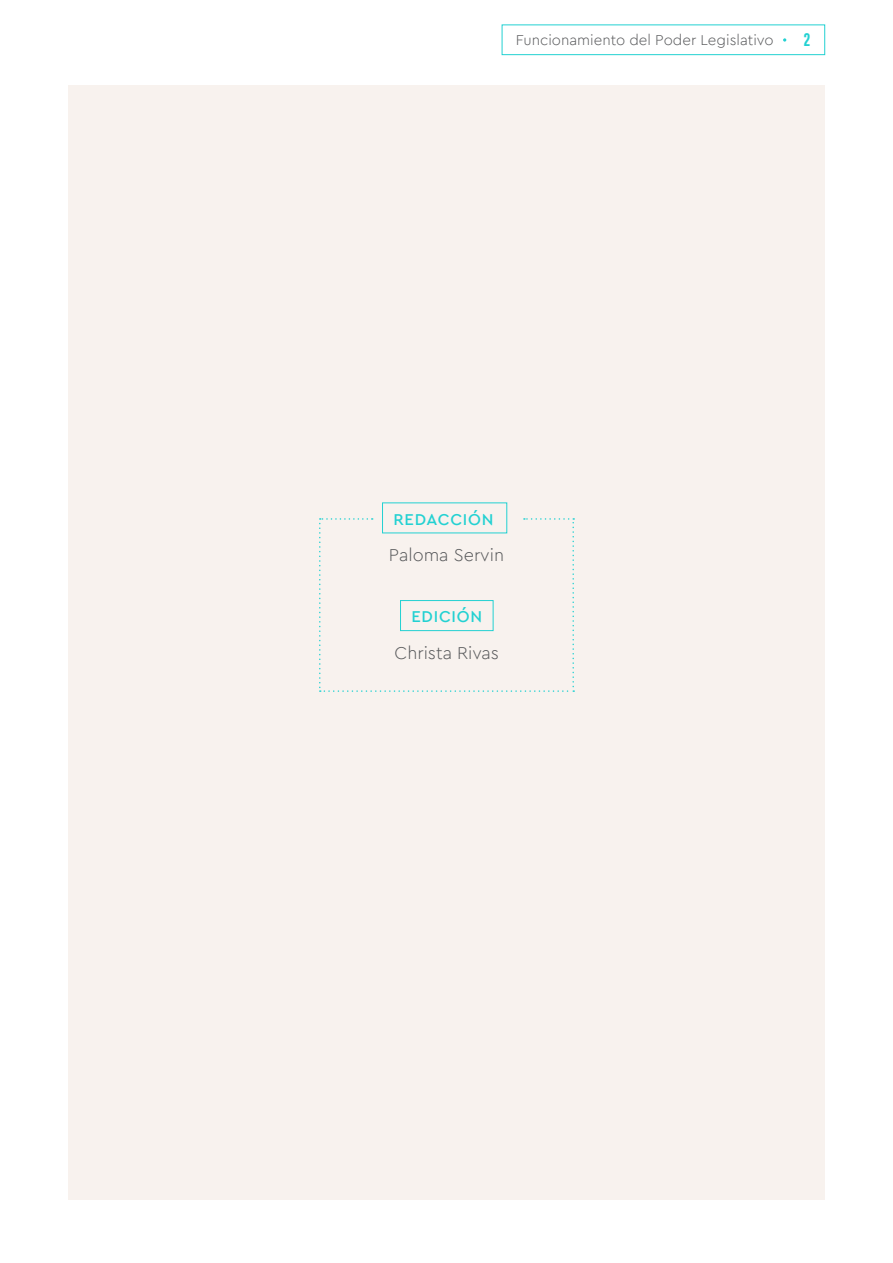
<style>
.page{position:relative;width:893px;height:1263px;background:#fff}
.page>*{position:absolute;margin:0;border:0;box-sizing:border-box;transform-origin:0 0}
.t1{font:300 18px "Cera";color:#58595b}
.t2{font:500 16.5px "Cera";letter-spacing:.045em;color:#23d1d2}
.t3{font:700 16.5px "Frontage Condensed";color:#23d1d2}
.t4{font:300 15px "Cera";color:#58595b}
</style>
<div class="page">
<div style="left:502px;top:25px;width:323px;height:30px;border:1px solid #23d1d2"></div>
<svg style="left:783px;top:38px;width:3px;height:4px"></svg>
<div style="left:68px;top:85px;width:757px;height:1114px;background:#f5ede8"></div>
<svg style="left:319px;top:518px;width:255px;height:174px"></svg>
<p class="t4" style="left:516px;top:30px;width:259px">Funcionamiento del Poder Legislativo</p>
<p class="t3" style="left:802px;top:30px;width:10px">2</p>
<p class="t2" style="left:393px;top:508px;width:102px">REDACCIÓN</p>
<p class="t1" style="left:389px;top:543px;width:117px">Paloma Servin</p>
<p class="t2" style="left:411px;top:606px;width:72px">EDICIÓN</p>
<p class="t1" style="left:395px;top:641px;width:106px">Christa Rivas</p>
</div>
